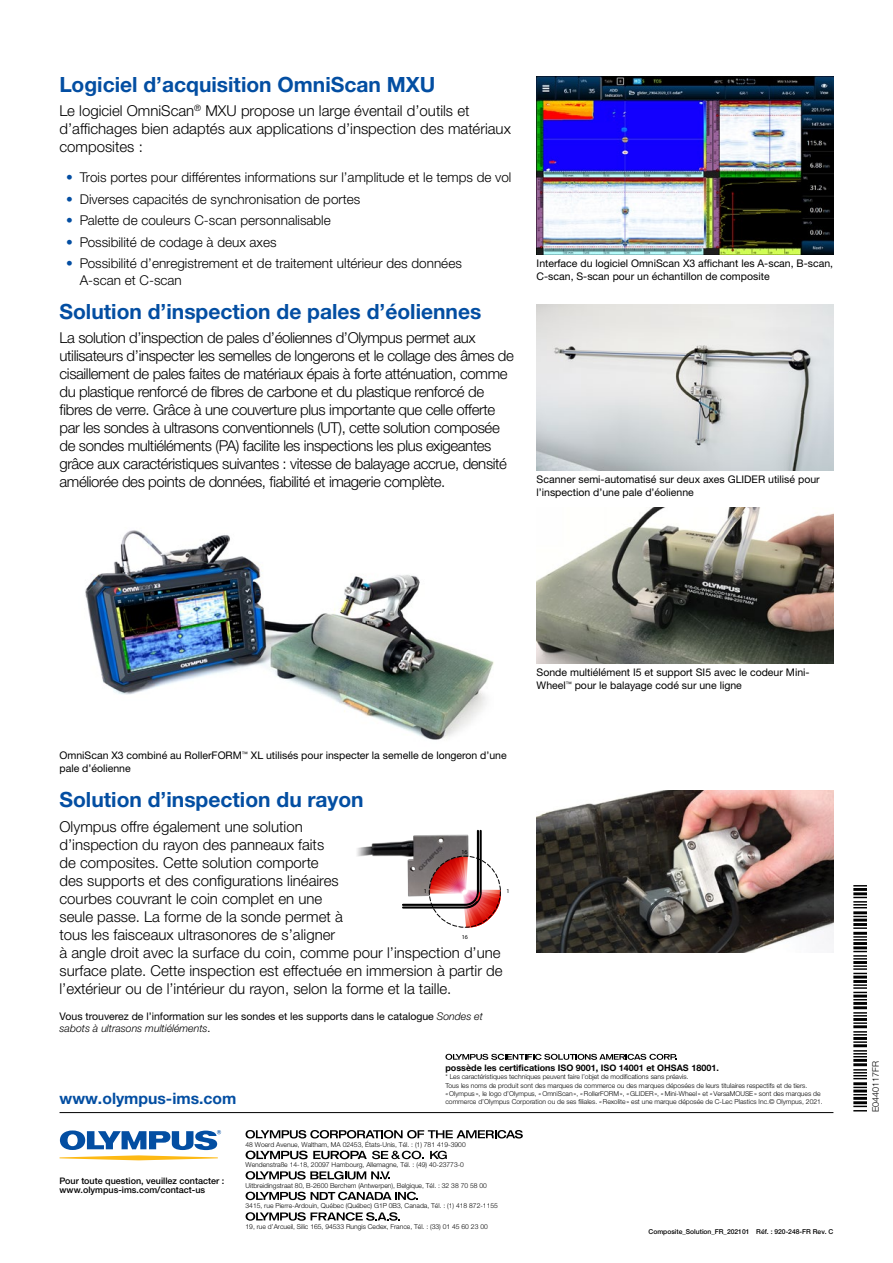
<style>
.page{position:relative;width:893px;height:1263px;background:#fff}
.page>*{position:absolute;margin:0;border:0;box-sizing:border-box;transform-origin:0 0}
.Title_2{font:700 21px "Helvetica Neue LTW1 G";color:#034ea2}
.t1{font:700 15.75px "Helvetica Neue LTW1 G";color:#034ea2}
.Text{font:300 15px/18px "Helvetica Neue LTW1 G";letter-spacing:-.025em;color:#000}
.Text-2{font:300 15px/18px "Helvetica Neue LTW1 G";color:#000}
.t2{font:300 13.5px/16.2px "Helvetica Neue LTW1 G";color:#000}
.t3{font:10.5px/12.6px "Helvetica Neue LTW1 G";color:#000}
.t4{font:500 9px/9px "Helvetica Neue LTW1 G";color:#000}
.t5{font:700 9px "Helvetica Neue LTW1 G";color:#000}
.t6{font:300 9px "Helvetica Neue LTW1 G";color:#000}
.t7{font:300 6.75px/8.2px "Helvetica Neue LTW1 G";color:#000}
.t8{font:500 6.75px "Helvetica Neue LTW1 G";color:#000}
.t9{font:6px "Myriad Pro";color:#000}
.s1{color:#034ea2}
.s2{font-weight:300;font-style:italic}
</style>
<div class="page">
<svg style="left:60px;top:1130px;width:161px;height:30px"></svg>
<hr style="left:60px;top:1112px;width:773px;height:1px;background:#000">
<svg style="left:445px;top:1054px;width:232px;height:6px"></svg>
<svg style="left:246px;top:1130px;width:277px;height:8px"></svg>
<svg style="left:430px;top:1151px;width:17px;height:8px"></svg>
<svg style="left:246px;top:1150px;width:178px;height:9px"></svg>
<svg style="left:246px;top:1171px;width:144px;height:8px"></svg>
<svg style="left:246px;top:1192px;width:172px;height:8px"></svg>
<svg style="left:246px;top:1212px;width:154px;height:9px"></svg>
<img style="left:357px;top:841px;width:44px;height:16px">
<svg style="left:401px;top:829px;width:100px;height:99px"></svg>
<img style="left:537px;top:790px;width:296px;height:162px">
<img style="left:537px;top:77px;width:296px;height:178px">
<img style="left:537px;top:507px;width:296px;height:157px">
<img style="left:537px;top:304px;width:296px;height:167px">
<img style="left:85px;top:530px;width:409px;height:210px">
<svg style="left:853px;top:885px;width:13px;height:226px"></svg>
<p class="Title_2" style="left:60px;top:71px;width:377px">Logiciel d’acquisition OmniScan MXU</p>
<p class="Text-2" style="left:60px;top:102px;width:453px">Le logiciel OmniScan<sup>®</sup> MXU propose un large éventail d’outils et d’affichages bien adaptés aux applications d’inspection des matériaux composites :</p>
<p class="t2" style="left:66px;top:169px;width:447px"><span class="s1">•</span> Trois portes pour différentes informations sur l’amplitude et le temps de vol</p>
<p class="t2" style="left:66px;top:191px;width:295px"><span class="s1">•</span> Diverses capacités de synchronisation de portes</p>
<p class="t2" style="left:66px;top:212px;width:266px"><span class="s1">•</span> Palette de couleurs C-scan personnalisable</p>
<p class="t2" style="left:66px;top:234px;width:212px"><span class="s1">•</span> Possibilité de codage à deux axes</p>
<p class="t2" style="left:80px;top:255px;width:384px;text-indent:-14px"><span class="s1">•</span> Possibilité d’enregistrement et de traitement ultérieur des données<br>A-scan et C-scan</p>
<p class="t3" style="left:537px;top:257px;width:298px">Interface du logiciel OmniScan X3 affichant les A-scan, B-scan,<br>C-scan, S-scan pour un échantillon de composite</p>
<p class="Title_2" style="left:60px;top:298px;width:423px">Solution d’inspection de pales d’éoliennes</p>
<p class="Text" style="left:60px;top:329px;width:456px">La solution d’inspection de pales d’éoliennes d’Olympus permet aux utilisateurs d’inspecter les semelles de longerons et le collage des âmes de cisaillement de pales faites de matériaux épais à forte atténuation, comme du plastique renforcé de fibres de carbone et du plastique renforcé de fibres de verre. Grâce à une couverture plus importante que celle offerte par les sondes à ultrasons conventionnels (UT), cette solution composée de sondes multiéléments (PA) facilite les inspections les plus exigeantes grâce aux caractéristiques suivantes : vitesse de balayage accrue, densité améliorée des points de données, fiabilité et imagerie complète.</p>
<p class="t3" style="left:537px;top:473px;width:285px">Scanner semi-automatisé sur deux axes GLIDER utilisé pour l’inspection d’une pale d’éolienne</p>
<p class="t3" style="left:60px;top:749px;width:449px">OmniScan X3 combiné au RollerFORM<sup>™</sup> XL utilisés pour inspecter la semelle de longeron d’une pale d’éolienne</p>
<p class="Title_2" style="left:60px;top:786px;width:306px">Solution d’inspection du rayon</p>
<p class="Text-2" style="left:60px;top:817px;width:445px">Olympus offre également une solution<br>d’inspection du rayon des panneaux faits<br>de composites. Cette solution comporte<br>des supports et des configurations linéaires<br>courbes couvrant le coin complet en une<br>seule passe. La forme de la sonde permet à<br>tous les faisceaux ultrasonores de s’aligner<br>à angle droit avec la surface du coin, comme pour l’inspection d’une surface plate. Cette inspection est effectuée en immersion à partir de l’extérieur ou de l’intérieur du rayon, selon la forme et la taille.</p>
<p class="t3" style="left:60px;top:1009px;width:425px">Vous trouverez de l’information sur les sondes et les supports dans le catalogue <span class="s2">Sondes et sabots à ultrasons multiéléments</span>.</p>
<p class="t9" style="left:461px;top:848px;width:8px">16</p>
<p class="t9" style="left:424px;top:888px;width:5px">1</p>
<p class="t9" style="left:507px;top:888px;width:5px">1</p>
<p class="t9" style="left:462px;top:933px;width:8px">16</p>
<p class="t3" style="left:537px;top:666px;width:274px">Sonde multiélément I5 et support SI5 avec le codeur Mini-<br>Wheel<sup>™</sup> pour le balayage codé sur une ligne</p>
<h2 class="t1" style="left:60px;top:1089px;width:178px">www.olympus-ims.com</h2>
<h3 class="t5" style="left:445px;top:1062px;width:275px">possède les certifications ISO 9001, ISO 14001 et OHSAS 18001.</h3>
<p class="t7" style="left:445px;top:1073px;width:379px">* Les caractéristiques techniques peuvent faire l’objet de modifications sans préavis.<br>Tous les noms de produit sont des marques de commerce ou des marques déposées de leurs titulaires respectifs et de tiers. «Olympus », le logo d’Olympus, «OmniScan», «RollerFORM», «GLIDER», «Mini-Wheel » et «VersaMOUSE» sont des marques de commerce d’Olympus Corporation ou de ses filiales. «Rexolite» est une marque déposée de C-Lec Plastics Inc.© Olympus, 2021.</p>
<h3 class="t4" style="left:60px;top:1176px;width:166px">Pour toute question, veuillez contacter : www.olympus-ims.com/contact-us</h3>
<p class="t7" style="left:246px;top:1140px;width:222px">48 Woerd Avenue, Waltham, MA 02453, États-Unis, Tél. : (1) 781 419-3900</p>
<p class="t7" style="left:246px;top:1161px;width:220px">Wendenstraße 14-18, 20097 Hambourg, Allemagne, Tél. : (49) 40-23773-0</p>
<p class="t7" style="left:246px;top:1181px;width:243px">Uitbreidingstraat 80, B-2600 Berchem (Antwerpen), Belgique, Tél. : 32 38 70 58 00</p>
<p class="t7" style="left:246px;top:1202px;width:254px">3415, rue Pierre-Ardouin, Québec (Québec) G1P 0B3, Canada, Tél. : (1) 418 872-1155</p>
<p class="t7" style="left:246px;top:1222px;width:244px">19, rue d’Arcueil, Silic 165, 94533 Rungis Cedex, France, Tél. : (33) 01 45 60 23 00</p>
<p class="t8" style="left:648px;top:1227px;width:186px">Composite_Solution_FR_202101 Réf. : 920-248-FR Rev. C</p>
<p class="t6" style="left:870px;top:1112px;width:53px;rotate:-90deg">E0440117FR</p>
</div>
